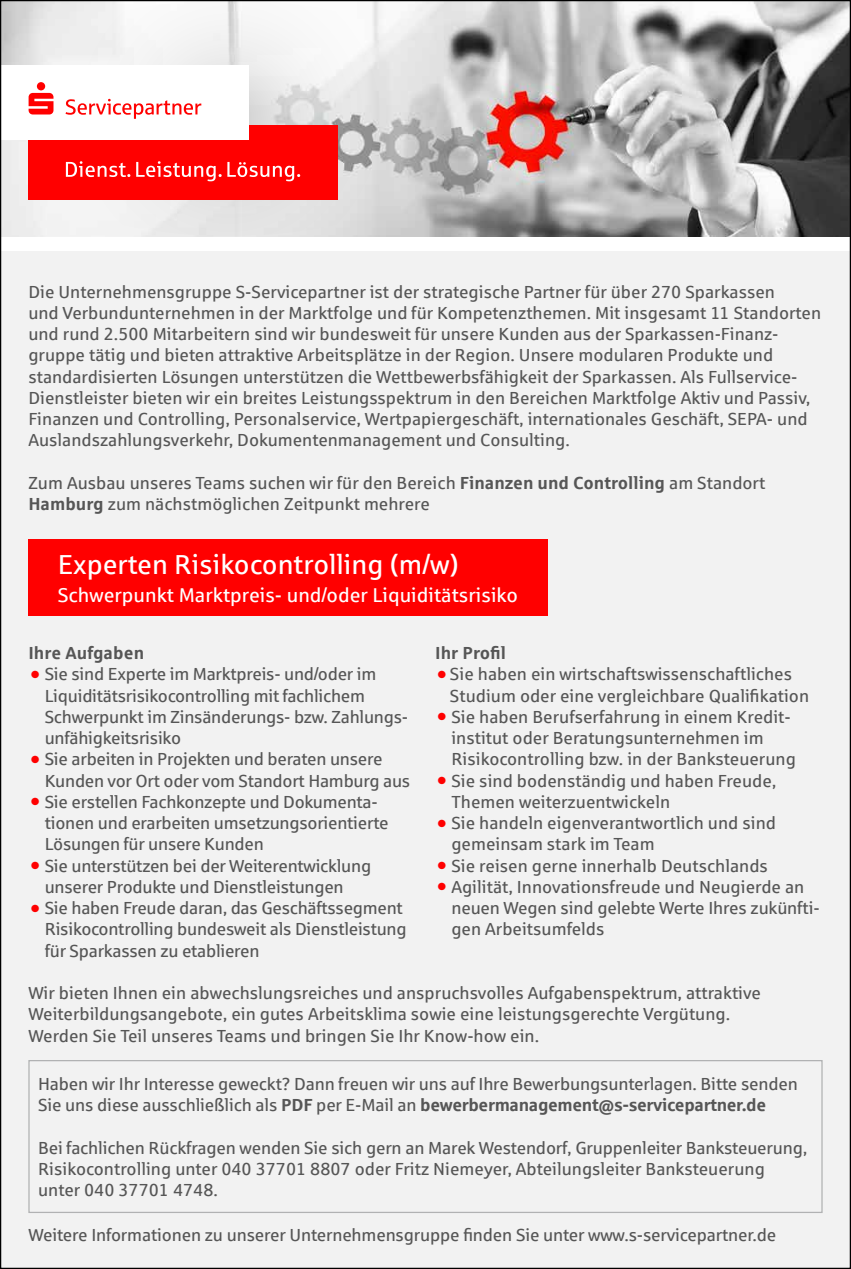
<style>
.page{position:relative;width:851px;height:1269px;background:#fff}
.page>*{position:absolute;margin:0;border:0;box-sizing:border-box;transform-origin:0 0}
.t1{font:27.5px "Sparkasse Rg";color:#fff}
.t2{font:20px "Sparkasse Rg";color:#fff}
.t3{font:17.5px/21.2px "Sparkasse Rg";color:#565656}
.t4{font:700 17.5px "Sparkasse Rg";letter-spacing:.005em;color:#565656}
.s1{font-weight:700}
.s2{font-size:22.5px;color:#f00}
</style>
<div class="page">
<div style="left:0;top:0;width:850px;height:1269px;background:#f2f2f2"></div>
<div style="left:0;top:236px;width:850px;height:14px;background:#fff"></div>
<img style="left:2px;top:2px;width:846px;height:235px">
<svg style="left:2px;top:2px;width:485px;height:234px"></svg>
<div style="left:28px;top:539px;width:519px;height:77px;background:#f00"></div>
<div style="left:28px;top:1060px;width:794px;height:153px;border:1px solid #b1b2b3"></div>
<div style="left:29px;top:125px;width:308px;height:74px;background:#f00"></div>
<svg style="left:66px;top:161px;width:64px;height:16px"></svg>
<svg style="left:136px;top:161px;width:164px;height:20px"></svg>
<div style="left:0;top:65px;width:249px;height:74px;background:#fff"></div>
<svg style="left:29px;top:82px;width:24px;height:32px"></svg>
<svg style="left:65px;top:99px;width:136px;height:20px"></svg>
<p class="t3" style="left:28px;top:280px;width:794px">Die Unternehmensgruppe S-Servicepartner ist der strategische Partner für über 270 Sparkassen<br>und Verbundunternehmen in der Marktfolge und für Kompetenzthemen. Mit insgesamt 11 Standorten und rund 2.500 Mitarbeitern sind wir bundesweit für unsere Kunden aus der Sparkassen-Finanz&shy;gruppe tätig und bieten attraktive Arbeitsplätze in der Region. Unsere modularen Produkte und standardisierten Lösungen unterstützen die Wettbewerbsfähigkeit der Sparkassen. Als Fullservice-Dienstleister bieten wir ein breites Leistungsspektrum in den Bereichen Marktfolge Aktiv und Passiv, Finanzen und Controlling, Personalservice, Wertpapiergeschäft, internationales Geschäft, SEPA- und Auslandszahlungsverkehr, Dokumentenmanagement und Consulting.</p>
<p class="t3" style="left:28px;top:472px;width:738px">Zum Ausbau unseres Teams suchen wir für den Bereich <span class="s1">Finanzen und Controlling</span> am Standort<br><span class="s1">Hamburg</span> zum nächstmöglichen Zeitpunkt mehrere</p>
<h1 class="t1" style="left:58px;top:547px;width:402px">Experten Risikocontrolling (m/w)</h1>
<p class="t2" style="left:58px;top:582px;width:461px">Schwerpunkt Marktpreis- und/oder Liquiditätsrisiko</p>
<p class="t4" style="left:28px;top:641px;width:117px">Ihre Aufgaben</p>
<p class="t3" style="left:45px;top:663px;width:365px;text-indent:-14px"><span class="s2">•</span> Sie sind Experte im Marktpreis- und/oder im Liquiditätsrisikocontrolling mit fachlichem Schwerpunkt im Zinsänderungs- bzw. Zahlungs&shy;unfähigkeitsrisiko</p>
<p class="t3" style="left:45px;top:748px;width:367px;text-indent:-14px"><span class="s2">•</span> Sie arbeiten in Projekten und beraten unsere<br>Kunden vor Ort oder vom Standort Hamburg aus</p>
<p class="t3" style="left:45px;top:790px;width:345px;text-indent:-14px"><span class="s2">•</span> Sie erstellen Fachkonzepte und Dokumenta&shy;tionen und erarbeiten umsetzungsorientierte<br>Lösungen für unsere Kunden</p>
<p class="t3" style="left:45px;top:854px;width:328px;text-indent:-14px"><span class="s2">•</span> Sie unterstützen bei der Weiterentwicklung unserer Produkte und Dienstleistungen</p>
<p class="t3" style="left:45px;top:897px;width:363px;text-indent:-14px"><span class="s2">•</span> Sie haben Freude daran, das Geschäftssegment<br>Risikocontrolling bundesweit als Dienstleistung für Sparkassen zu etablieren</p>
<p class="t4" style="left:435px;top:641px;width:72px">Ihr Profil</p>
<p class="t3" style="left:450px;top:663px;width:360px;text-indent:-13px"><span class="s2">•</span> Sie haben ein wirtschaftswissenschaftliches<br>Studium oder eine vergleichbare Qualifikation</p>
<p class="t3" style="left:451px;top:705px;width:346px;text-indent:-14px"><span class="s2">•</span> Sie haben Berufserfahrung in einem Kredit&shy;institut oder Beratungsunternehmen im<br>Risikocontrolling bzw. in der Banksteuerung</p>
<p class="t3" style="left:451px;top:769px;width:326px;text-indent:-14px"><span class="s2">•</span> Sie sind bodenständig und haben Freude,<br>Themen weiterzuentwickeln</p>
<p class="t3" style="left:451px;top:812px;width:326px;text-indent:-14px"><span class="s2">•</span> Sie handeln eigenverantwortlich und sind gemeinsam stark im Team</p>
<p class="t3" style="left:437px;top:854px;width:332px"><span class="s2">•</span> Sie reisen gerne innerhalb Deutschlands</p>
<p class="t3" style="left:451px;top:875px;width:368px;text-indent:-14px"><span class="s2">•</span> Agilität, Innovationsfreude und Neugierde an neuen Wegen sind gelebte Werte Ihres zukünfti&shy;gen Arbeitsumfelds</p>
<p class="t3" style="left:28px;top:982px;width:734px">Wir bieten Ihnen ein abwechslungsreiches und anspruchsvolles Aufgabenspektrum, attraktive<br>Weiterbildungsangebote, ein gutes Arbeitsklima sowie eine leistungsgerechte Vergütung.<br>Werden Sie Teil unseres Teams und bringen Sie Ihr Know-how ein.</p>
<p class="t3" style="left:38px;top:1072px;width:761px">Haben wir Ihr Interesse geweckt? Dann freuen wir uns auf Ihre Bewerbungsunterlagen. Bitte senden<br>Sie uns diese ausschließlich als <span class="s1">PDF</span> per E-Mail an <span class="s1">bewerbermanagement@s-servicepartner.de</span></p>
<p class="t3" style="left:38px;top:1136px;width:770px">Bei fachlichen Rückfragen wenden Sie sich gern an Marek Westendorf, Gruppenleiter Banksteuerung,<br>Risikocontrolling unter 040 37701 8807 oder Fritz Niemeyer, Abteilungsleiter Banksteuerung unter 040 37701 4748.</p>
<p class="t3" style="left:28px;top:1223px;width:749px">Weitere Informationen zu unserer Unternehmensgruppe finden Sie unter www.s-servicepartner.de</p>
</div>
